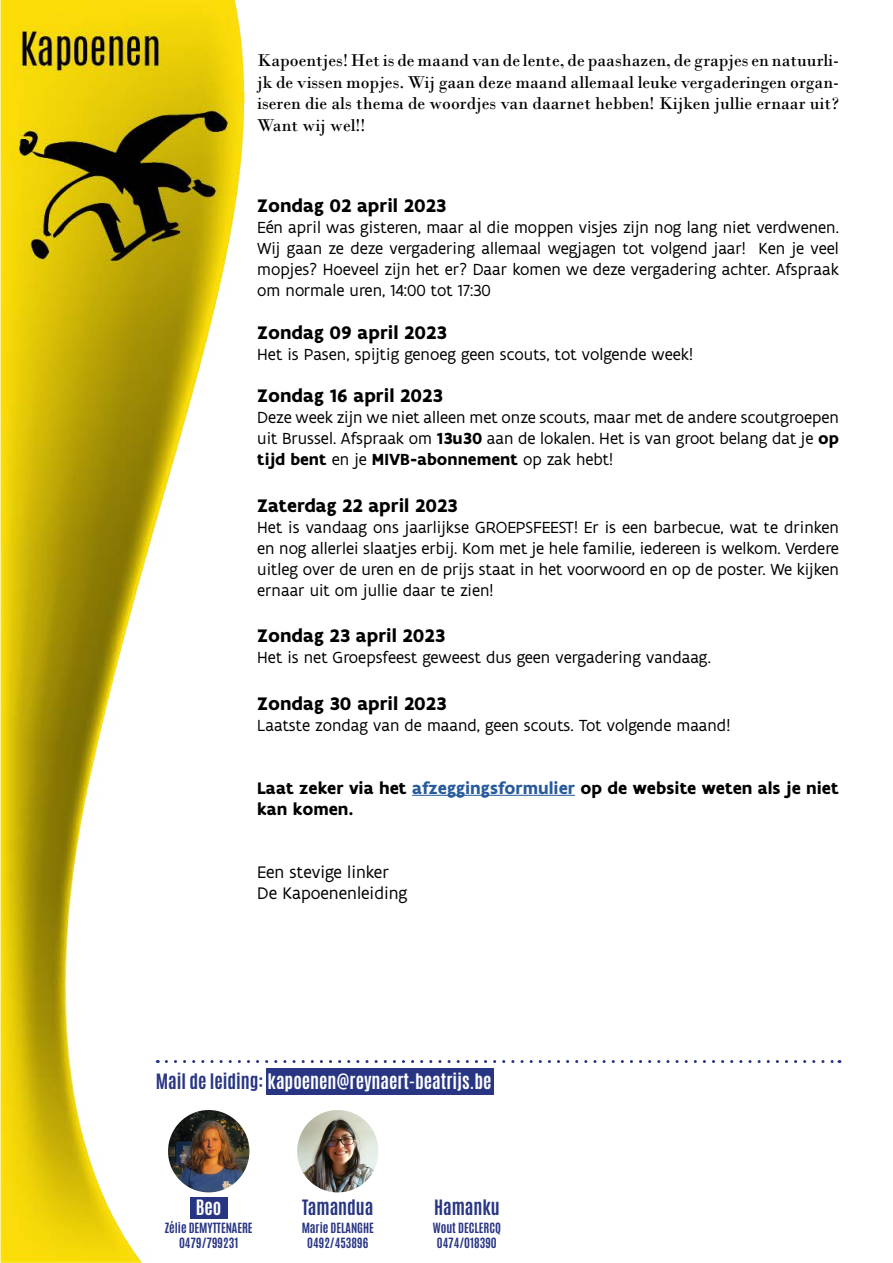
<style>
.page{position:relative;width:893px;height:1263px;background:#fff}
.page>*{position:absolute;margin:0;border:0;box-sizing:border-box;transform-origin:0 0}
.t1{font:700 19.5px "Flanders Art Sans";color:#000}
.t2{font:18px/21.6px "Bodoni";color:#000;text-align:justify}
.t3{font:700 18px/21px "Flanders Art Sans";color:#000}
.t4{font:700 18px "Antonio";color:#fff}
.t5{font:18px/21px "Flanders Art Sans";color:#000}
.t6{font:700 18px "Antonio";color:#283583}
.t7{font:17.25px/21px "Flanders Art Sans";color:#000;text-align:justify}
.t8{font:700 12px/14.4px "Antonio";color:#283583;text-align:center}
.s1{font-weight:700}
.s2{color:#275b9b}
.s3{color:#283583}
</style>
<div class="page">
<svg style="left:247px;top:1060px;width:593px;height:3px"></svg>
<img style="left:0;top:0;width:245px;height:1263px">
<div style="left:266px;top:1068px;width:227px;height:26px;background:#283583"></div>
<hr style="left:412px;top:795px;width:163px;height:1px;background:#275b9b">
<img style="left:168px;top:1110px;width:81px;height:82px">
<img style="left:297px;top:1110px;width:81px;height:82px">
<div style="left:190px;top:1197px;width:38px;height:21px;background:#283583"></div>
<p class="t2" style="left:257px;top:49px;width:583px">Kapoentjes! Het is de maand van de lente, de paashazen, de grapjes en natuurli&shy;jk de vissen mopjes. Wij gaan deze maand allemaal leuke vergaderingen organ&shy;iseren die als thema de woordjes van daarnet hebben! Kijken jullie ernaar uit?<br>Want wij wel!!</p>
<p class="t1" style="left:257px;top:193px;width:191px">Zondag 02 april 2023</p>
<p class="t7" style="left:257px;top:217px;width:583px">Eén april was gisteren, maar al die moppen visjes zijn nog lang niet verdwenen.<br>Wij gaan ze deze vergadering allemaal wegjagen tot volgend jaar! Ken je veel mopjes? Hoeveel zijn het er? Daar komen we deze vergadering achter. Afspraak om normale uren, 14:00 tot 17:30</p>
<p class="t1" style="left:257px;top:320px;width:191px">Zondag 09 april 2023</p>
<p class="t7" style="left:257px;top:344px;width:437px">Het is Pasen, spijtig genoeg geen scouts, tot volgende week!</p>
<p class="t1" style="left:257px;top:383px;width:187px">Zondag 16 april 2023</p>
<p class="t7" style="left:257px;top:407px;width:583px">Deze week zijn we niet alleen met onze scouts, maar met de andere scoutgroepen uit Brussel. Afspraak om <span class="s1">13u30</span> aan de lokalen. Het is van groot belang dat je <span class="s1">op tijd bent</span> en je <span class="s1">MIVB-abonnement</span> op zak hebt!</p>
<p class="t1" style="left:257px;top:493px;width:202px">Zaterdag 22 april 2023</p>
<p class="t7" style="left:257px;top:517px;width:583px">Het is vandaag ons jaarlijkse GROEPSFEEST! Er is een barbecue, wat te drinken en nog allerlei slaatjes erbij. Kom met je hele familie, iedereen is welkom. Verdere uitleg over de uren en de prijs staat in het voorwoord en op de poster. We kijken ernaar uit om jullie daar te zien!</p>
<p class="t1" style="left:257px;top:623px;width:189px">Zondag 23 april 2023</p>
<p class="t7" style="left:257px;top:647px;width:455px">Het is net Groepsfeest geweest dus geen vergadering vandaag.</p>
<p class="t1" style="left:257px;top:691px;width:191px">Zondag 30 april 2023</p>
<p class="t7" style="left:257px;top:715px;width:474px">Laatste zondag van de maand, geen scouts. Tot volgende maand!</p>
<p class="t3" style="left:257px;top:777px;width:583px">Laat zeker via het <span class="s2">afzeggingsformulier</span> op de website weten als je niet kan komen.</p>
<p class="t5" style="left:257px;top:862px;width:152px">Een stevige linker<br>De Kapoenenleiding</p>
<p class="t4" style="left:156px;top:1068px;width:337px"><span class="s3">Mail de leiding:</span> kapoenen@reynaert-beatrijs.be</p>
<p class="t4" style="left:196px;top:1194px;width:27px">Beo</p>
<p class="t8" style="left:165px;top:1221px;width:89px">Zélie DEMYTTENAERE<br>0479/799231</p>
<p class="t6" style="left:302px;top:1195px;width:73px">Tamandua</p>
<p class="t8" style="left:302px;top:1221px;width:74px">Marie DELANGHE<br>0492/453896</p>
<p class="t6" style="left:434px;top:1195px;width:67px">Hamanku</p>
<p class="t8" style="left:433px;top:1221px;width:69px">Wout DECLERCQ<br>0474/018390</p>
</div>
